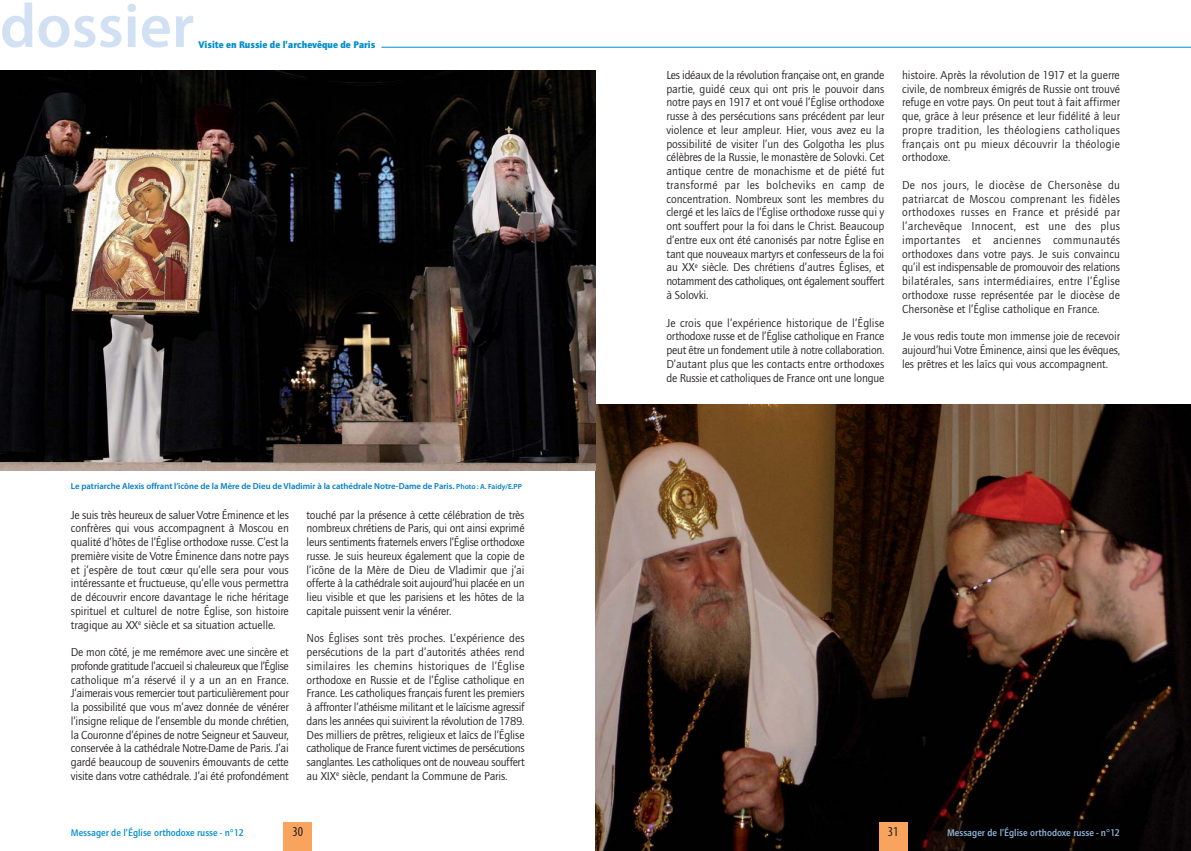
<style>
.page{position:relative;width:1191px;height:851px;background:#fff}
.page>*{position:absolute;margin:0;border:0;box-sizing:border-box;transform-origin:0 0}
.t1{font:600 62.5px "Myriad Pro";color:#d1e0f3}
.t2{font:condensed 13.75px "Myriad Pro";color:#231f20}
.t3{font:11.88px/13.8px "Quay Itc T";letter-spacing:-.01em;color:#231f20;text-align:justify}
.t4{font:700 10px "Quay Itc T";color:#008ece}
.t5{font:700 10px "Quay Itc T";color:#94bce4}
.t6{font:900 10px "Quay Itc T";color:#008ece}
.t7{font:600 8.75px "Myriad Pro";color:#007dc5}
.s1{font-size:7.5px}
</style>
<div class="page">
<img style="left:595px;top:404px;width:596px;height:446px">
<img style="left:0;top:71px;width:595px;height:400px">
<div style="left:283px;top:822px;width:29px;height:28px;background:#f9a45e"></div>
<div style="left:879px;top:822px;width:28px;height:28px;background:#f9a45e"></div>
<hr style="left:381px;top:47px;width:810px;height:1px;background:#008ece">
<h1 class="t1" style="left:0;top:3px;width:196px">dossier</h1>
<p class="t6" style="left:198px;top:41px;width:178px">Visite en Russie de l’archevêque de Paris</p>
<p class="t7" style="left:71px;top:482px;width:452px">Le patriarche Alexis offrant l’icône de la Mère de Dieu de Vladimir à la cathédrale Notre-Dame de Paris. <span class="s1">Photo : A. Faidy/E.PP</span></p>
<p class="t3" style="left:71px;top:508px;width:219px">Je suis très heureux de saluer Votre Éminence et les confrères qui vous accompagnent à Moscou en qualité d’hôtes de l’Église orthodoxe russe. C’est la première visite de Votre Éminence dans notre pays et j’espère de tout cœur qu’elle sera pour vous intéressante et fructueuse, qu’elle vous permettra de découvrir encore davantage le riche héritage spirituel et culturel de notre Église, son histoire tragique au XX<sup>e</sup> siècle et sa situation actuelle.</p>
<p class="t3" style="left:71px;top:646px;width:219px">De mon côté, je me remémore avec une sincère et profonde gratitude l’accueil si chaleureux que l’Église catholique m’a réservé il y a un an en France.<br>J’aimerais vous remercier tout particulièrement pour la possibilité que vous m’avez donnée de vénérer l’insigne relique de l’ensemble du monde chrétien, la Couronne d’épines de notre Seigneur et Sauveur, conservée à la cathédrale Notre-Dame de Paris. J’ai gardé beaucoup de souvenirs émouvants de cette visite dans votre cathédrale. J’ai été profondément</p>
<p class="t3" style="left:306px;top:508px;width:219px">touché par la présence à cette célébration de très nombreux chrétiens de Paris, qui ont ainsi exprimé leurs sentiments fraternels envers l’Église orthodoxe russe. Je suis heureux également que la copie de l’icône de la Mère de Dieu de Vladimir que j’ai offerte à la cathédrale soit aujourd’hui placée en un lieu visible et que les parisiens et les hôtes de la capitale puissent venir la vénérer.</p>
<p class="t3" style="left:306px;top:632px;width:219px">Nos Églises sont très proches. L’expérience des persécutions de la part d’autorités athées rend similaires les chemins historiques de l’Église orthodoxe en Russie et de l’Église catholique en France. Les catholiques français furent les premiers à affronter l’athéisme militant et le laïcisme agressif dans les années qui suivirent la révolution de 1789.<br>Des milliers de prêtres, religieux et laïcs de l’Église catholique de France furent victimes de persécutions sanglantes. Les catholiques ont de nouveau souffert au XIX<sup>e</sup> siècle, pendant la Commune de Paris.</p>
<p class="t3" style="left:666px;top:69px;width:219px">Les idéaux de la révolution française ont, en grande partie, guidé ceux qui ont pris le pouvoir dans notre pays en 1917 et ont voué l’Église orthodoxe russe à des persécutions sans précédent par leur violence et leur ampleur. Hier, vous avez eu la possibilité de visiter l’un des Golgotha les plus célèbres de la Russie, le monastère de Solovki. Cet antique centre de monachisme et de piété fut transformé par les bolcheviks en camp de concentration. Nombreux sont les membres du clergé et les laïcs de l’Église orthodoxe russe qui y ont souffert pour la foi dans le Christ. Beaucoup d’entre eux ont été canonisés par notre Église en tant que nouveaux martyrs et confesseurs de la foi au XX<sup>e</sup> siècle. Des chrétiens d’autres Églises, et notamment des catholiques, ont également souffert à Solovki.</p>
<p class="t3" style="left:666px;top:316px;width:219px">Je crois que l’expérience historique de l’Église orthodoxe russe et de l’Église catholique en France peut être un fondement utile à notre collaboration.<br>D’autant plus que les contacts entre orthodoxes de Russie et catholiques de France ont une longue</p>
<p class="t3" style="left:902px;top:69px;width:219px">histoire. Après la révolution de 1917 et la guerre civile, de nombreux émigrés de Russie ont trouvé refuge en votre pays. On peut tout à fait affirmer que, grâce à leur présence et leur fidélité à leur propre tradition, les théologiens catholiques français ont pu mieux découvrir la théologie orthodoxe.</p>
<p class="t3" style="left:902px;top:179px;width:219px">De nos jours, le diocèse de Chersonèse du patriarcat de Moscou comprenant les fidèles orthodoxes russes en France et présidé par l’archevêque Innocent, est une des plus importantes et anciennes communautés orthodoxes dans votre pays. Je suis convaincu qu’il est indispensable de promouvoir des relations bilatérales, sans intermédiaires, entre l’Église orthodoxe russe représentée par le diocèse de Chersonèse et l’Église catholique en France.</p>
<p class="t3" style="left:902px;top:330px;width:219px">Je vous redis toute mon immense joie de recevoir aujourd’hui Votre Éminence, ainsi que les évêques, les prêtres et les laïcs qui vous accompagnent.</p>
<p class="t4" style="left:71px;top:829px;width:174px">Messager de l’Église orthodoxe russe - n°12</p>
<p class="t2" style="left:292px;top:823px;width:12px">30</p>
<p class="t2" style="left:888px;top:823px;width:12px">31</p>
<p class="t5" style="left:947px;top:829px;width:174px">Messager de l’Église orthodoxe russe - n°12</p>
</div>
